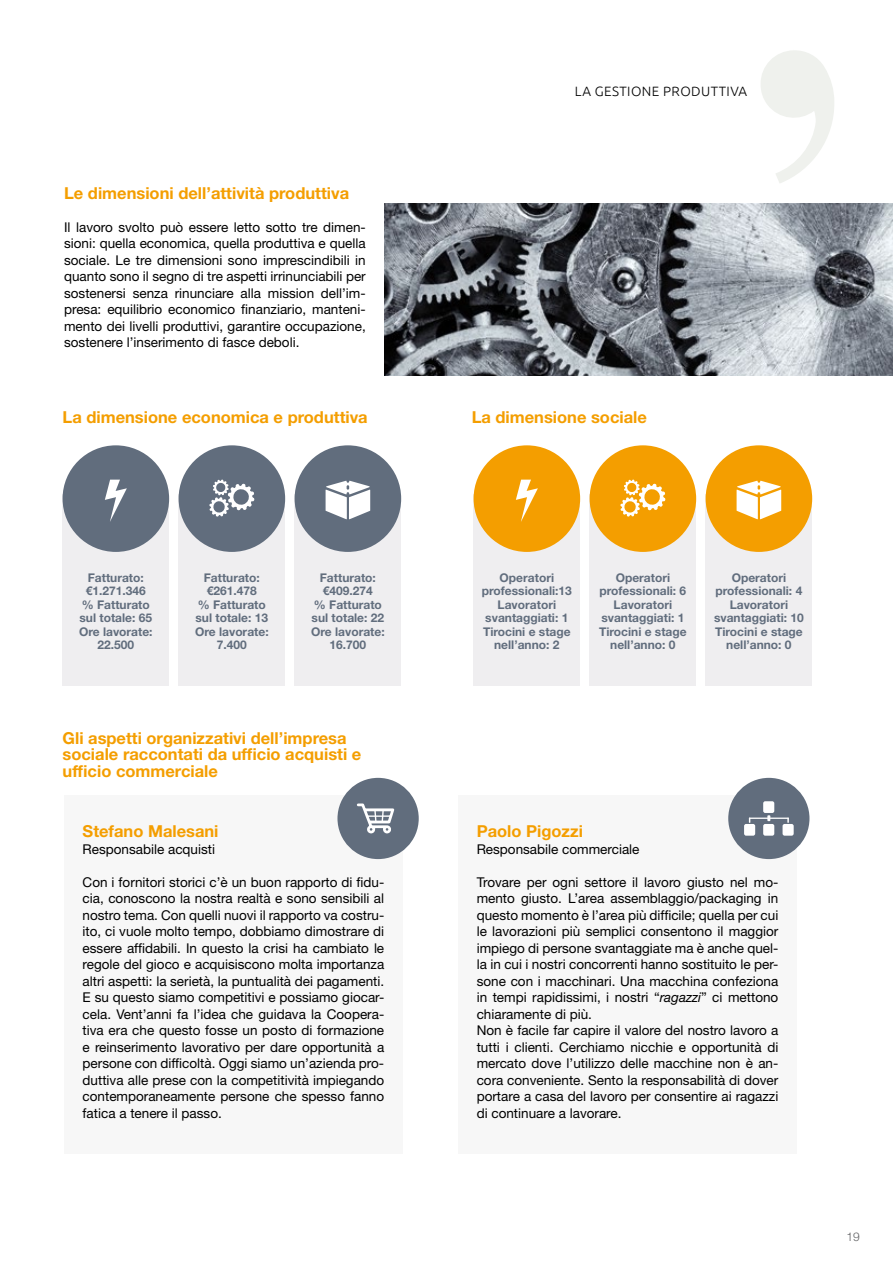
<style>
.page{position:relative;width:893px;height:1263px;background:#fff}
.page>*{position:absolute;margin:0;border:0;box-sizing:border-box;transform-origin:0 0}
.t1{font:700 16.5px/16.5px "Helvetica Neue LT Std";color:#f49e00}
.t2{font:13.5px/16.5px "Helvetica Neue LT Std";color:#000;text-align:justify}
.t3{font:300 13.5px "Ubuntu";letter-spacing:.03em;color:#000}
.t4{font:700 12px/13.5px "Helvetica Neue LT Std";color:#616d7d;text-align:center}
.t5{font:300 12px "Helvetica Neue LT Std";color:#616264}
.s1{font-style:italic}
</style>
<div class="page">
<div style="left:63px;top:494px;width:106px;height:192px;background:#efeef0"></div>
<div style="left:179px;top:494px;width:106px;height:192px;background:#efeef0"></div>
<div style="left:295px;top:494px;width:106px;height:192px;background:#efeef0"></div>
<div style="left:64px;top:795px;width:339px;height:358px;background:#f7f7f7"></div>
<div style="left:458px;top:795px;width:339px;height:358px;background:#f7f7f7"></div>
<div style="left:63px;top:445px;width:106px;height:107px;background:#616d7d;border-radius:50%"></div>
<div style="left:179px;top:445px;width:106px;height:107px;background:#616d7d;border-radius:50%"></div>
<div style="left:295px;top:445px;width:106px;height:107px;background:#616d7d;border-radius:50%"></div>
<div style="left:728px;top:778px;width:81px;height:81px;background:#616d7d;border-radius:50%"></div>
<div style="left:337px;top:778px;width:82px;height:81px;background:#616d7d;border-radius:50%"></div>
<svg style="left:105px;top:480px;width:22px;height:42px"></svg>
<svg style="left:209px;top:479px;width:45px;height:38px"></svg>
<div style="left:474px;top:494px;width:106px;height:192px;background:#efeef0"></div>
<div style="left:590px;top:494px;width:106px;height:192px;background:#efeef0"></div>
<div style="left:706px;top:494px;width:106px;height:192px;background:#efeef0"></div>
<div style="left:474px;top:445px;width:106px;height:107px;background:#f49e00;border-radius:50%"></div>
<div style="left:590px;top:445px;width:106px;height:107px;background:#f49e00;border-radius:50%"></div>
<div style="left:706px;top:445px;width:106px;height:107px;background:#f49e00;border-radius:50%"></div>
<svg style="left:516px;top:480px;width:22px;height:42px"></svg>
<svg style="left:620px;top:479px;width:45px;height:38px"></svg>
<div style="left:763px;top:801px;width:11px;height:12px;background:#fff;border-radius:2px"></div>
<div style="left:763px;top:824px;width:11px;height:12px;background:#fff;border-radius:2px"></div>
<div style="left:744px;top:824px;width:11px;height:12px;background:#fff;border-radius:2px"></div>
<div style="left:782px;top:824px;width:12px;height:12px;background:#fff;border-radius:2px"></div>
<hr style="left:749px;top:817px;width:40px;height:2px;background:#fff">
<svg style="left:767px;top:815px;width:3px;height:6px"></svg>
<svg style="left:357px;top:803px;width:37px;height:31px"></svg>
<svg style="left:761px;top:50px;width:73px;height:133px"></svg>
<img style="left:384px;top:203px;width:509px;height:172px">
<svg style="left:326px;top:481px;width:44px;height:38px"></svg>
<svg style="left:737px;top:481px;width:44px;height:38px"></svg>
<p class="t1" style="left:64px;top:184px;width:286px">Le dimensioni dell’attività produttiva</p>
<p class="t2" style="left:64px;top:219px;width:303px">Il lavoro svolto può essere letto sotto tre dimen&shy;sioni: quella economica, quella produttiva e quella sociale. Le tre dimensioni sono imprescindibili in quanto sono il segno di tre aspetti irrinunciabili per sostenersi senza rinunciare alla mission dell’im&shy;presa: equilibrio economico finanziario, manteni&shy;mento dei livelli produttivi, garantire occupazione, sostenere l’inserimento di fasce deboli.</p>
<p class="t1" style="left:63px;top:409px;width:307px">La dimensione economica e produttiva</p>
<p class="t3" style="left:575px;top:83px;width:174px">LA GESTIONE PRODUTTIVA</p>
<p class="t1" style="left:472px;top:409px;width:177px">La dimensione sociale</p>
<p class="t4" style="left:79px;top:570px;width:75px">Fatturato: €1.271.346 % Fatturato sul totale: 65<br>Ore lavorate:<br>22.500</p>
<p class="t4" style="left:195px;top:570px;width:75px">Fatturato: €261.478<br>% Fatturato sul totale: 13<br>Ore lavorate:<br>7.400</p>
<p class="t4" style="left:311px;top:570px;width:75px">Fatturato: €409.274<br>% Fatturato sul totale: 22<br>Ore lavorate:<br>16.700</p>
<p class="t4" style="left:482px;top:570px;width:92px">Operatori professionali:13<br>Lavoratori svantaggiati: 1<br>Tirocini e stage nell’anno: 2</p>
<p class="t4" style="left:599px;top:570px;width:89px">Operatori professionali: 6<br>Lavoratori svantaggiati: 1<br>Tirocini e stage nell’anno: 0</p>
<p class="t4" style="left:714px;top:570px;width:91px">Operatori professionali: 4<br>Lavoratori svantaggiati: 10<br>Tirocini e stage nell’anno: 0</p>
<p class="t1" style="left:63px;top:729px;width:300px">Gli aspetti organizzativi dell’impresa sociale raccontati da ufficio acquisti e ufficio commerciale</p>
<p class="t1" style="left:83px;top:823px;width:137px">Stefano Malesani</p>
<p class="t2" style="left:83px;top:841px;width:134px">Responsabile acquisti</p>
<p class="t2" style="left:83px;top:874px;width:303px">Con i fornitori storici c’è un buon rapporto di fidu&shy;cia, conoscono la nostra realtà e sono sensibili al nostro tema. Con quelli nuovi il rapporto va costru&shy;ito, ci vuole molto tempo, dobbiamo dimostrare di essere affidabili. In questo la crisi ha cambiato le regole del gioco e acquisiscono molta importanza altri aspetti: la serietà, la puntualità dei pagamenti.<br>E su questo siamo competitivi e possiamo giocar&shy;cela. Vent’anni fa l’idea che guidava la Coopera&shy;tiva era che questo fosse un posto di formazione e reinserimento lavorativo per dare opportunità a persone con difficoltà. Oggi siamo un’azienda pro&shy;duttiva alle prese con la competitività impiegando contemporaneamente persone che spesso fanno fatica a tenere il passo.</p>
<p class="t1" style="left:477px;top:823px;width:108px">Paolo Pigozzi</p>
<p class="t2" style="left:477px;top:841px;width:164px">Responsabile commerciale</p>
<p class="t2" style="left:477px;top:874px;width:303px;text-align:left">Trovare per ogni settore il lavoro giusto nel mo&shy;mento giusto. L’area assemblaggio/packaging in questo momento è l’area più difficile; quella per cui le lavorazioni più semplici consentono il maggior impiego di persone svantaggiate ma è anche quel&shy;la in cui i nostri concorrenti hanno sostituito le per&shy;sone con i macchinari. Una macchina confeziona in tempi rapidissimi, i nostri “<span class="s1">ragazzi</span>” ci mettono chiaramente di più.<br>Non è facile far capire il valore del nostro lavoro a tutti i clienti. Cerchiamo nicchie e opportunità di mercato dove l’utilizzo delle macchine non è an&shy;cora conveniente. Sento la responsabilità di dover portare a casa del lavoro per consentire ai ragazzi di continuare a lavorare.</p>
<p class="t5" style="left:846px;top:1229px;width:15px">19</p>
</div>
